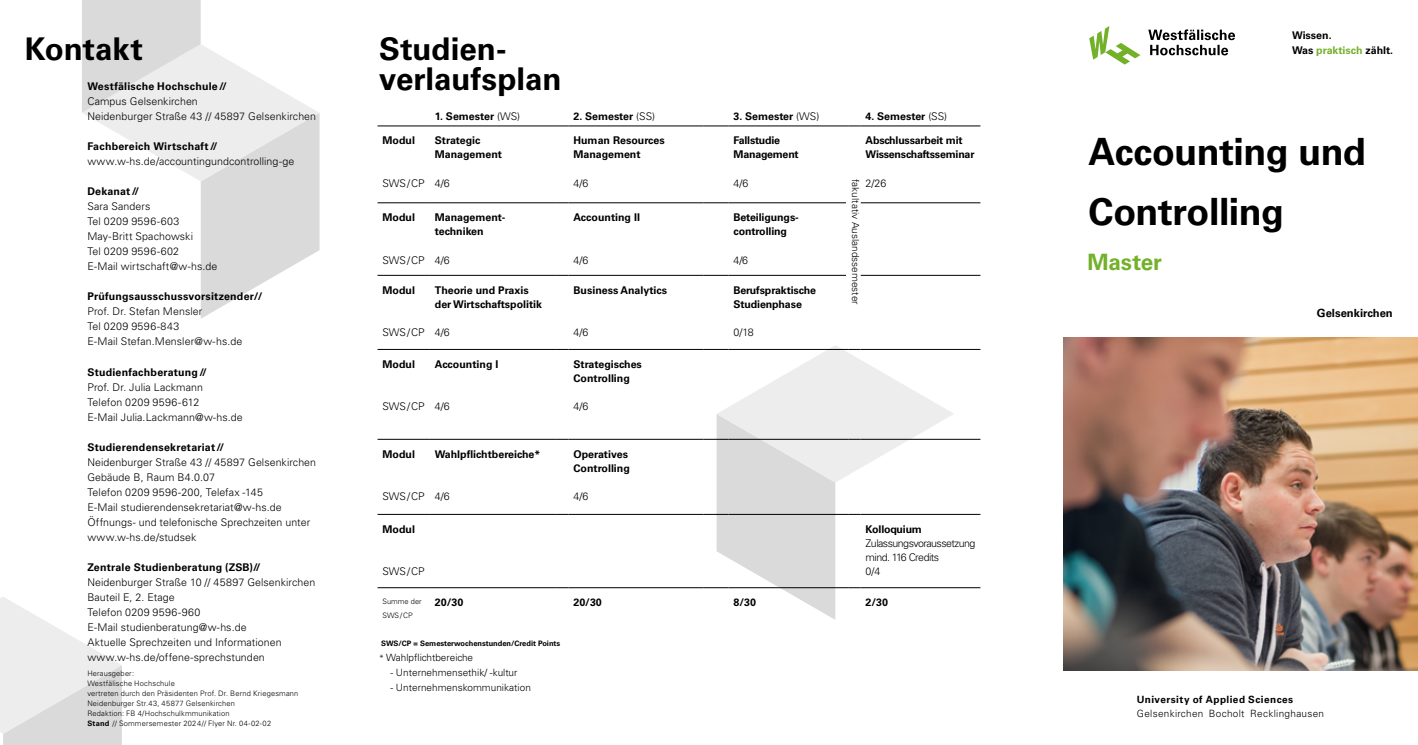
<style>
.page{position:relative;width:1418px;height:745px;background:#fff}
.page>*{position:absolute;margin:0;border:0;box-sizing:border-box;transform-origin:0 0}
.t1{font:700 37.5px/60px "Univers LT Std";letter-spacing:-.01em;color:#000}
.t2{font:700 31.25px/30px "Univers LT Std";color:#000}
.t3{font:700 22.5px "Univers LT Std";letter-spacing:-.005em;color:#72b129}
.t4{font:700 11.25px "Univers LT Std";color:#000}
.t5{font:300 10.62px/15px "Univers LT Std";letter-spacing:.005em;color:#000}
.t6{font:700 10.62px/14.1px "Univers LT Std";color:#000}
.t7{font:700 10.62px "Univers LT Std";letter-spacing:.02em;color:#000}
.t8{font:700 10.62px/14.1px "Univers LT Std";letter-spacing:-.02em;color:#000}
.t9{font:300 10.62px/14.1px "Univers LT Std";letter-spacing:-.05em;color:#000}
.t10{font:700 10.62px "Univers LT Std";letter-spacing:.025em;color:#000}
.t11{font:300 10px "Univers LT Std";color:#000}
.t12{font:300 10px "Univers LT Std";letter-spacing:.03em;color:#000}
.t13{font:700 10px "Univers LT Std";letter-spacing:.045em;color:#000}
.t14{font:300 7.5px/10px "Univers LT Std";letter-spacing:.02em;color:#000}
.t15{font:700 7.5px "Univers LT Std";color:#000}
.t16{font:300 7.5px/14.1px "Univers LT Std";color:#000}
.s1{font-weight:700}
.s2{font-weight:300}
.s3{font-size:8.75px}
.s4{color:#72b129}
</style>
<div class="page">
<img style="left:1063px;top:337px;width:354px;height:332px">
<svg style="left:1148px;top:29px;width:86px;height:26px"></svg>
<svg style="left:1089px;top:26px;width:51px;height:39px"></svg>
<svg style="left:82px;top:0;width:237px;height:318px"></svg>
<svg style="left:0;top:597px;width:122px;height:147px"></svg>
<hr style="left:377px;top:126px;width:53px;height:1px;background:#000">
<hr style="left:430px;top:126px;width:126px;height:1px;background:#000">
<svg style="left:556px;top:126px;width:12px;height:1px"></svg>
<hr style="left:568px;top:126px;width:135px;height:1px;background:#000">
<svg style="left:703px;top:126px;width:25px;height:1px"></svg>
<hr style="left:728px;top:126px;width:120px;height:1px;background:#000">
<svg style="left:848px;top:126px;width:12px;height:1px"></svg>
<hr style="left:860px;top:126px;width:120px;height:1px;background:#000">
<hr style="left:377px;top:202px;width:53px;height:1px;background:#000">
<hr style="left:430px;top:202px;width:126px;height:1px;background:#000">
<svg style="left:556px;top:202px;width:12px;height:1px"></svg>
<hr style="left:568px;top:202px;width:135px;height:1px;background:#000">
<svg style="left:703px;top:202px;width:25px;height:1px"></svg>
<hr style="left:728px;top:202px;width:120px;height:1px;background:#000">
<hr style="left:377px;top:275px;width:53px;height:1px;background:#000">
<hr style="left:430px;top:275px;width:126px;height:1px;background:#000">
<svg style="left:556px;top:275px;width:12px;height:1px"></svg>
<hr style="left:568px;top:275px;width:135px;height:1px;background:#000">
<svg style="left:703px;top:275px;width:25px;height:1px"></svg>
<hr style="left:377px;top:349px;width:53px;height:1px;background:#000">
<hr style="left:430px;top:349px;width:126px;height:1px;background:#000">
<svg style="left:556px;top:349px;width:12px;height:1px"></svg>
<hr style="left:568px;top:349px;width:135px;height:1px;background:#000">
<hr style="left:377px;top:439px;width:53px;height:1px;background:#000">
<hr style="left:430px;top:439px;width:126px;height:1px;background:#000">
<svg style="left:556px;top:439px;width:12px;height:1px"></svg>
<hr style="left:568px;top:439px;width:135px;height:1px;background:#000">
<hr style="left:377px;top:514px;width:53px;height:1px;background:#000">
<hr style="left:377px;top:587px;width:53px;height:1px;background:#000">
<hr style="left:430px;top:514px;width:126px;height:1px;background:#000">
<svg style="left:556px;top:514px;width:12px;height:1px"></svg>
<hr style="left:430px;top:587px;width:126px;height:1px;background:#000">
<svg style="left:556px;top:587px;width:12px;height:1px"></svg>
<hr style="left:568px;top:514px;width:135px;height:1px;background:#000">
<hr style="left:568px;top:587px;width:135px;height:1px;background:#000">
<hr style="left:860px;top:587px;width:120px;height:1px;background:#000">
<hr style="left:860px;top:202px;width:120px;height:1px;background:#000">
<hr style="left:860px;top:275px;width:120px;height:1px;background:#000">
<hr style="left:860px;top:349px;width:120px;height:1px;background:#000">
<hr style="left:860px;top:439px;width:120px;height:1px;background:#000">
<svg style="left:703px;top:345px;width:251px;height:274px"></svg>
<hr style="left:860px;top:514px;width:120px;height:1px;background:#000">
<hr style="left:728px;top:275px;width:120px;height:1px;background:#000">
<hr style="left:728px;top:349px;width:120px;height:1px;background:#000">
<hr style="left:728px;top:439px;width:120px;height:1px;background:#000">
<hr style="left:728px;top:514px;width:120px;height:1px;background:#000">
<hr style="left:728px;top:587px;width:120px;height:1px;background:#000">
<h2 class="t2" style="left:25px;top:34px;width:120px">Kontakt</h2>
<p class="t7" style="left:87px;top:80px;width:141px">Westfälische Hochschule//</p>
<p class="t5" style="left:87px;top:94px;width:230px">Campus Gelsenkirchen<br>Neidenburger Straße 43 // 45897 Gelsenkirchen</p>
<p class="t10" style="left:87px;top:140px;width:132px">Fachbereich Wirtschaft//</p>
<p class="t5" style="left:87px;top:154px;width:209px">www.w-hs.de/accountingundcontrolling-ge</p>
<p class="t6" style="left:87px;top:184px;width:53px">Dekanat//</p>
<p class="t5" style="left:87px;top:199px;width:132px">Sara Sanders<br>Tel 0209 9596-603<br>May-Britt Spachowski<br>Tel 0209 9596-602<br>E-Mail wirtschaft@w-hs.de</p>
<p class="t7" style="left:87px;top:290px;width:176px">Prüfungsausschussvorsitzender//</p>
<p class="t5" style="left:87px;top:304px;width:156px">Prof. Dr. Stefan Mensler<br>Tel 0209 9596-843<br>E-Mail Stefan.Mensler@w-hs.de</p>
<p class="t7" style="left:87px;top:365px;width:121px">Studienfachberatung//</p>
<p class="t5" style="left:87px;top:379px;width:157px">Prof. Dr. Julia Lackmann<br>Telefon 0209 9596-612<br>E-Mail Julia.Lackmann@w-hs.de</p>
<p class="t7" style="left:87px;top:440px;width:138px">Studierendensekretariat//</p>
<p class="t5" style="left:87px;top:454px;width:230px">Neidenburger Straße 43 // 45897 Gelsenkirchen Gebäude B, Raum B4.0.07<br>Telefon 0209 9596-200, Telefax -145<br>E-Mail studierendensekretariat@w-hs.de Öffnungs- und telefonische Sprechzeiten unter www.w-hs.de/studsek</p>
<p class="t7" style="left:87px;top:560px;width:175px">Zentrale Studienberatung (ZSB)//</p>
<p class="t5" style="left:87px;top:574px;width:229px">Neidenburger Straße 10 // 45897 Gelsenkirchen Bauteil E, 2. Etage<br>Telefon 0209 9596-960<br>E-Mail studienberatung@w-hs.de<br>Aktuelle Sprechzeiten und Informationen www.w-hs.de/offene-sprechstunden</p>
<p class="t14" style="left:87px;top:667px;width:212px">Herausgeber:<br>Westfälische Hochschule<br>vertreten durch den Präsidenten Prof. Dr. Bernd Kriegesmann Neidenburger Str.43, 45877 Gelsenkirchen<br>Redaktion: FB 4/Hochschulkmmunikation<br><span class="s1">Stand</span> // Sommersemester 2024// Flyer Nr. 04-02-02</p>
<h2 class="t2" style="left:379px;top:34px;width:184px">Studien&shy;verlaufsplan</h2>
<p class="t6" style="left:382px;top:133px;width:34px">Modul</p>
<p class="t5" style="left:382px;top:175px;width:44px">SWS/CP</p>
<p class="t6" style="left:382px;top:210px;width:34px">Modul</p>
<p class="t5" style="left:382px;top:252px;width:44px">SWS/CP</p>
<p class="t6" style="left:382px;top:283px;width:34px">Modul</p>
<p class="t5" style="left:382px;top:325px;width:44px">SWS/CP</p>
<p class="t6" style="left:382px;top:357px;width:34px">Modul</p>
<p class="t5" style="left:382px;top:399px;width:44px">SWS/CP</p>
<p class="t6" style="left:435px;top:109px;width:87px">1. Semester <span class="s2">(WS)</span></p>
<p class="t6" style="left:573px;top:109px;width:83px">2. Semester <span class="s2">(SS)</span></p>
<p class="t6" style="left:733px;top:109px;width:87px">3. Semester <span class="s2">(WS)</span></p>
<p class="t6" style="left:865px;top:109px;width:83px">4. Semester <span class="s2">(SS)</span></p>
<p class="t6" style="left:435px;top:133px;width:69px">Strategic<br>Management</p>
<p class="t5" style="left:435px;top:175px;width:16px">4/6</p>
<p class="t6" style="left:435px;top:210px;width:72px">Management&shy;techniken</p>
<p class="t5" style="left:435px;top:252px;width:16px">4/6</p>
<p class="t6" style="left:435px;top:283px;width:109px">Theorie und Praxis der Wirtschaftspolitik</p>
<p class="t5" style="left:435px;top:325px;width:16px">4/6</p>
<p class="t6" style="left:435px;top:357px;width:65px">Accounting I</p>
<p class="t5" style="left:435px;top:399px;width:16px">4/6</p>
<p class="t6" style="left:573px;top:133px;width:93px">Human Resources<br>Management</p>
<p class="t5" style="left:573px;top:175px;width:16px">4/6</p>
<p class="t6" style="left:573px;top:210px;width:68px">Accounting II</p>
<p class="t5" style="left:573px;top:252px;width:16px">4/6</p>
<p class="t6" style="left:573px;top:283px;width:95px">Business Analytics</p>
<p class="t5" style="left:573px;top:325px;width:16px">4/6</p>
<p class="t6" style="left:573px;top:357px;width:70px">Strategisches<br>Controlling</p>
<p class="t5" style="left:573px;top:399px;width:16px">4/6</p>
<p class="t8" style="left:733px;top:133px;width:67px">Fallstudie<br>Management</p>
<p class="t5" style="left:733px;top:175px;width:16px">4/6</p>
<p class="t6" style="left:733px;top:210px;width:67px">Beteiligungs&shy;controlling</p>
<p class="t5" style="left:733px;top:252px;width:16px">4/6</p>
<p class="t6" style="left:733px;top:283px;width:84px">Berufspraktische<br>Studienphase</p>
<p class="t5" style="left:733px;top:325px;width:22px">0/18</p>
<p class="t8" style="left:865px;top:133px;width:110px">Abschlussarbeit mit<br>Wissenschaftsseminar</p>
<p class="t5" style="left:865px;top:175px;width:22px">2/26</p>
<p class="t11" style="left:861px;top:179px;width:127px;rotate:90deg">fakultativ Auslandssemester</p>
<p class="t6" style="left:382px;top:446px;width:34px">Modul</p>
<p class="t5" style="left:382px;top:488px;width:44px">SWS/CP</p>
<p class="t6" style="left:382px;top:521px;width:34px">Modul</p>
<p class="t5" style="left:382px;top:563px;width:44px">SWS/CP</p>
<p class="t6" style="left:435px;top:446px;width:107px">Wahlpflichtbereiche*</p>
<p class="t5" style="left:435px;top:488px;width:16px">4/6</p>
<p class="t6" style="left:573px;top:446px;width:58px">Operatives<br>Controlling</p>
<p class="t5" style="left:573px;top:488px;width:16px">4/6</p>
<p class="t8" style="left:865px;top:521px;width:58px">Kolloquium</p>
<p class="t9" style="left:865px;top:535px;width:111px">Zulassungsvoraussetzung mind. 116 Credits<br>0/4</p>
<p class="t16" style="left:382px;top:593px;width:41px">Summe der<br>SWS/CP</p>
<p class="t6" style="left:435px;top:595px;width:30px">20/30</p>
<p class="t6" style="left:573px;top:595px;width:30px">20/30</p>
<p class="t6" style="left:733px;top:595px;width:24px">8/30</p>
<p class="t6" style="left:865px;top:595px;width:24px">2/30</p>
<p class="t15" style="left:381px;top:638px;width:181px">SWS/CP = Semesterwochenstunden/Credit Points</p>
<p class="t11" style="left:379px;top:650px;width:95px"><span class="s3">*</span> Wahlpflichtbereiche</p>
<p class="t11" style="left:390px;top:665px;width:129px">- Unternehmensethik/ -kultur</p>
<p class="t11" style="left:390px;top:680px;width:142px">- Unternehmenskommunikation</p>
<p class="t6" style="left:1291px;top:28px;width:103px;line-height:15px">Wissen.<br>Was <span class="s4">praktisch</span> zählt.</p>
<h1 class="t1" style="left:1088px;top:122px;width:279px">Accounting und<br>Controlling</h1>
<h3 class="t3" style="left:1087px;top:249px;width:76px">Master</h3>
<p class="t4" style="left:1316px;top:306px;width:77px">Gelsenkirchen</p>
<p class="t13" style="left:1136px;top:693px;width:158px">University of Applied Sciences</p>
<p class="t12" style="left:1136px;top:706px;width:189px">Gelsenkirchen Bocholt Recklinghausen</p>
</div>
